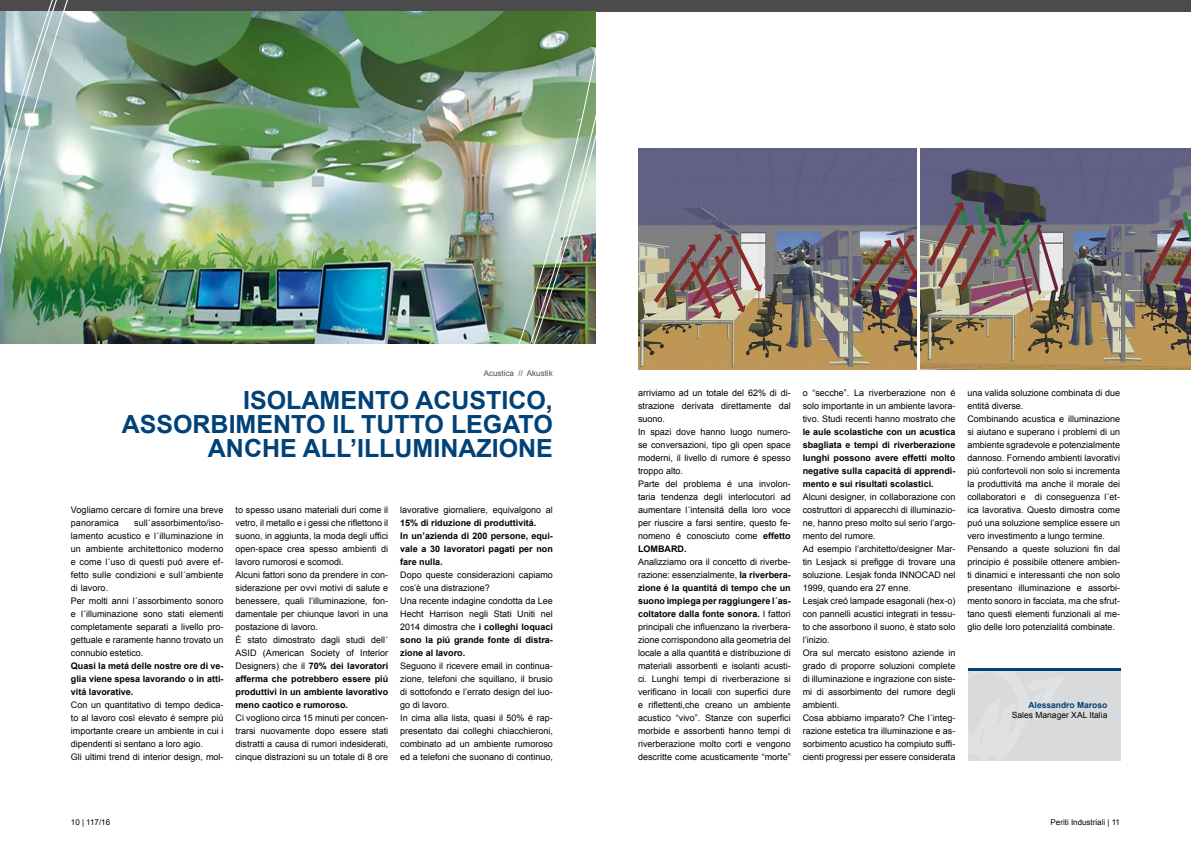
<style>
.page{position:relative;width:1191px;height:842px;background:#fff}
.page>*{position:absolute;margin:0;border:0;box-sizing:border-box;transform-origin:0 0}
.t1{font:700 25px/24px "Arial";color:#004178;text-align:right}
.t2{font:9px/13px "Arial";color:#000}
.t3{font:700 9px/13px "Arial";color:#000;text-align:justify}
.t4{font:8.5px "Arial";color:#000}
.t5{font:700 8.5px "Arial";color:#004178}
.t6{font:8px "Arial";color:#000}
.t7{font:8px "Arial";color:#4b4b4d}
.s1{font-weight:700}
</style>
<div class="page">
<div style="left:0;top:0;width:1191px;height:12px;background:#4b4b4d"></div>
<img style="left:0;top:12px;width:595px;height:332px">
<img style="left:0;top:0;width:72px;height:294px">
<img style="left:518px;top:41px;width:77px;height:303px">
<div style="left:968px;top:668px;width:152px;height:92px;background:#d9dadb"></div>
<svg style="left:968px;top:670px;width:98px;height:1px"></svg>
<hr style="left:968px;top:668px;width:152px;height:2px;background:#004178">
<img style="left:638px;top:149px;width:278px;height:220px">
<img style="left:921px;top:149px;width:270px;height:220px">
<p class="t7" style="left:484px;top:368px;width:70px">Acustica // Akustik</p>
<h1 class="t1" style="left:122px;top:389px;width:433px">ISOLAMENTO ACUSTICO,<br>ASSORBIMENTO IL TUTTO LEGATO<br>ANCHE ALL’ILLUMINAZIONE</h1>
<p class="t2" style="left:71px;top:503px;width:154px">Vogliamo cercare di fornire una breve panoramica</p>
<p class="t2" style="left:71px;top:516px;width:154px;text-indent:63px">sull´assorbimento/iso&shy;lamento acustico e l´illuminazione in un ambiente architettonico moderno e come l´uso di questi puó avere ef&shy;fetto sulle condizioni e sull´ambiente di lavoro.<br>Per molti anni l´assorbimento sonoro e l´illuminazione sono stati elementi completamente separati a livello pro&shy;gettuale e raramente hanno trovato un connubio estetico.</p>
<p class="t3" style="left:71px;top:659px;width:154px">Quasi la metá delle nostre ore di ve&shy;glia viene spesa lavorando o in atti&shy;vitá lavorative.</p>
<p class="t2" style="left:71px;top:698px;width:154px">Con un quantitativo di tempo dedica&shy;to al lavoro così elevato é sempre piú importante creare un ambiente in cui i dipendenti si sentano a loro agio.<br>Gli ultimi trend di interior design, mol-</p>
<p class="t2" style="left:235px;top:503px;width:154px">to spesso usano materiali duri come il vetro, il metallo e i gessi che riflettono il suono, in aggiunta, la moda degli uffici open-space crea spesso ambienti di lavoro rumorosi e scomodi.<br>Alcuni fattori sono da prendere in con&shy;siderazione per ovvi motivi di salute e benessere, quali l’illuminazione, fon&shy;damentale per chiunque lavori in una postazione di lavoro.<br>È stato dimostrato dagli studi dell´ ASID (American Society of Interior Designers) che il <span class="s1">70% dei lavoratori afferma che potrebbero essere piú produttivi in un ambiente lavorativo meno caotico e rumoroso.</span></p>
<p class="t2" style="left:235px;top:711px;width:154px;text-align:justify">Ci vogliono circa 15 minuti per concen&shy;trarsi nuovamente dopo essere stati distratti a causa di rumori indesiderati, cinque distrazioni su un totale di 8 ore</p>
<p class="t2" style="left:400px;top:503px;width:154px">lavorative giornaliere, equivalgono al</p>
<p class="t3" style="left:400px;top:516px;width:154px;text-align:left">15% di riduzione di produttivitá.<br>In un’azienda di 200 persone, equi&shy;vale a 30 lavoratori pagati per non fare nulla.</p>
<p class="t2" style="left:400px;top:568px;width:154px">Dopo queste considerazioni capiamo cos’è una distrazione?<br>Una recente indagine condotta da Lee<br>Hecht Harrison negli Stati Uniti nel<br>2014 dimostra che <span class="s1">i colleghi loquaci sono la piú grande fonte di distra&shy;zione al lavoro.</span></p>
<p class="t2" style="left:400px;top:659px;width:154px">Seguono il ricevere email in continua&shy;zione, telefoni che squillano, il brusio di sottofondo e l’errato design del luo&shy;go di lavoro.<br>In cima alla lista, quasi il 50% é rap&shy;presentato dai colleghi chiacchieroni, combinato ad un ambiente rumoroso ed a telefoni che suonano di continuo,</p>
<p class="t2" style="left:638px;top:386px;width:154px">arriviamo ad un totale del 62% di di&shy;strazione derivata direttamente dal suono.<br>In spazi dove hanno luogo numero&shy;se conversazioni, tipo gli open space moderni, il livello di rumore é spesso troppo alto.<br>Parte del problema é una involon&shy;taria tendenza degli interlocutori ad aumentare l´intensitá della loro voce per riuscire a farsi sentire, questo fe&shy;nomeno é conosciuto come <span class="s1">effetto<br>LOMBARD.</span></p>
<p class="t2" style="left:638px;top:555px;width:154px;text-align:justify">Analizziamo ora il concetto di riverbe&shy;razione: essenzialmente, <span class="s1">la riverbera&shy;zione é la quantitá di tempo che un suono impiega per raggiungere l´as&shy;coltatore dalla fonte sonora.</span> I fattori principali che influenzano la riverbera&shy;zione corrispondono alla geometria del locale a alla quantitá e distribuzione di materiali assorbenti e isolanti acusti&shy;ci. Lunghi tempi di riverberazione si verificano in locali con superfici dure e riflettenti,che creano un ambiente acustico “vivo”. Stanze con superfici morbide e assorbenti hanno tempi di riverberazione molto corti e vengono descritte come acusticamente “morte”</p>
<p class="t2" style="left:802px;top:386px;width:154px;text-align:justify">o “secche”. La riverberazione non é solo importante in un ambiente lavora&shy;tivo. Studi recenti hanno mostrato che</p>
<p class="t3" style="left:802px;top:425px;width:154px">le aule scolastiche con un acustica sbagliata e tempi di riverberazione lunghi possono avere effetti molto negative sulla capacitá di apprendi&shy;mento e sui risultati scolastici.</p>
<p class="t2" style="left:802px;top:490px;width:154px">Alcuni designer, in collaborazione con costruttori di apparecchi di illuminazio&shy;ne, hanno preso molto sul serio l’argo&shy;mento del rumore.<br>Ad esempio l’architetto/designer Mar&shy;tin Lesjack si prefigge di trovare una soluzione. Lesjak fonda INNOCAD nel 1999, quando era 27 enne.<br>Lesjak creó lampade esagonali (hex-o) con pannelli acustici integrati in tessu&shy;to che assorbono il suono, è stato solo l’inizio.<br>Ora sul mercato esistono aziende in grado di proporre soluzioni complete di illuminazione e ingrazione con siste&shy;mi di assorbimento del rumore degli ambienti.<br>Cosa abbiamo imparato? Che l´integ&shy;razione estetica tra illuminazione e as&shy;sorbimento acustico ha compiuto suffi&shy;cienti progressi per essere considerata</p>
<p class="t2" style="left:967px;top:386px;width:154px">una valida soluzione combinata di due entitá diverse.<br>Combinando acustica e illuminazione si aiutano e superano i problemi di un ambiente sgradevole e potenzialmente dannoso. Fornendo ambienti lavorativi piú confortevoli non solo si incrementa la produttivitá ma anche il morale dei collaboratori e di conseguenza l´et&shy;ica lavorativa. Questo dimostra come puó una soluzione semplice essere un vero investimento a lungo termine.<br>Pensando a queste soluzioni fin dal principio é possibile ottenere ambien&shy;ti dinamici e interessanti che non solo presentano illuminazione e assorbi&shy;mento sonoro in facciata, ma che sfrut&shy;tano questi elementi funzionali al me&shy;glio delle loro potenzialitá combinate.</p>
<p class="t5" style="left:1028px;top:699px;width:80px">Alessandro Maroso</p>
<p class="t4" style="left:1011px;top:710px;width:97px">Sales Manager XAL Italia</p>
<p class="t6" style="left:71px;top:817px;width:41px">10 | 117/16</p>
<p class="t6" style="left:1050px;top:817px;width:71px">Periti Industriali | 11</p>
</div>
